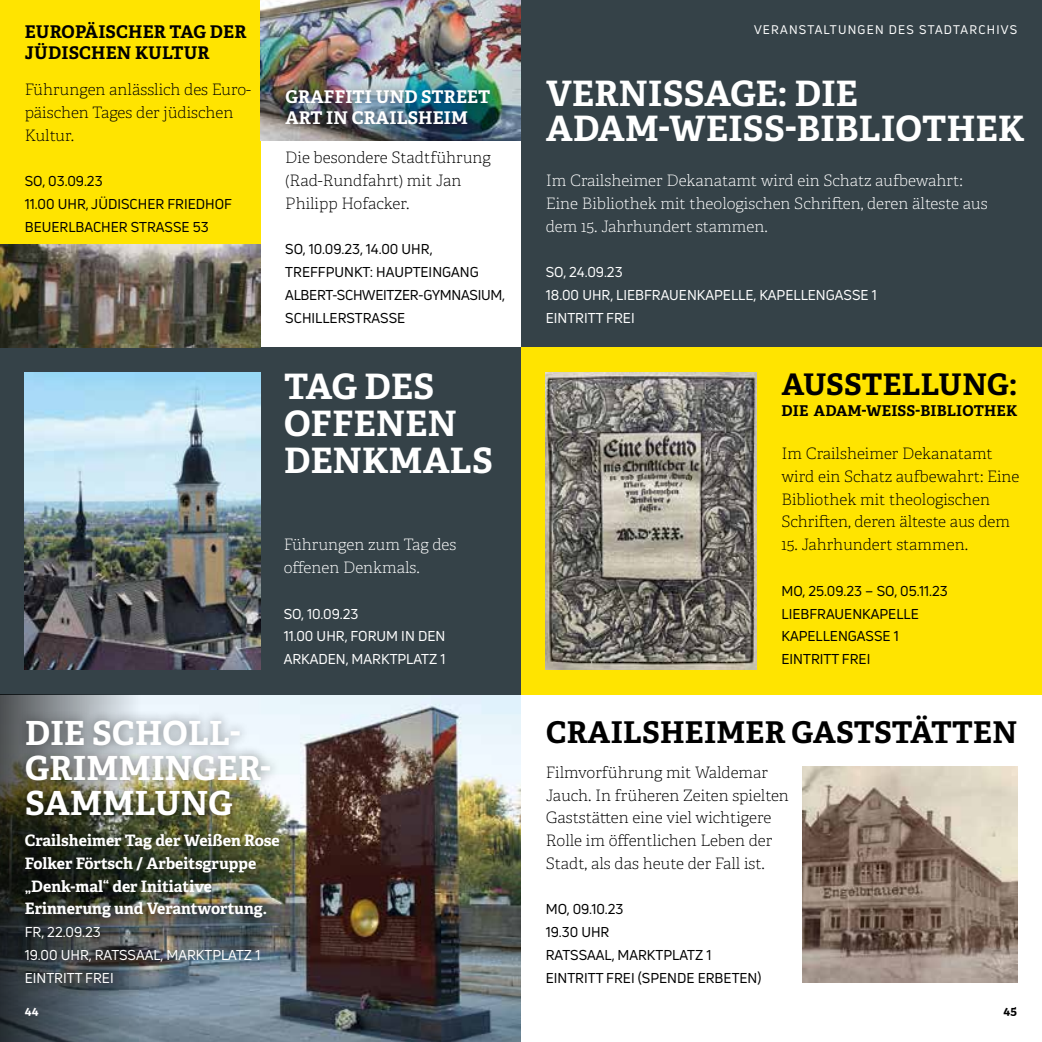
<style>
.page{position:relative;width:1042px;height:1042px;background:#fff}
.page>*{position:absolute;margin:0;border:0;box-sizing:border-box;transform-origin:0 0}
.t1{font:700 35px/36.8px "Adelle";letter-spacing:.01em;color:#fff}
.t2{font:700 33.25px/35px "Adelle";letter-spacing:.01em;color:#fff}
.t3{font:700 29.93px "Adelle";letter-spacing:.01em;color:#000}
.t4{font:700 29.75px "Adelle";letter-spacing:.01em;color:#000}
.t5{font:700 17.5px/21px "Adelle";letter-spacing:.01em;color:#000}
.t6{font:700 17.5px/21px "Adelle";letter-spacing:.01em;color:#fff}
.t7{font:100 15.75px/22.8px "Adelle";color:#000}
.t8{font:100 15.75px/22.8px "Adelle";color:#fff}
.t9{font:700 15.75px/22.8px "Adelle";color:#fff}
.t10{font:700 14.88px "Adelle";letter-spacing:.01em;color:#000}
.t11{font:14px/22.8px "Uni Neue";color:#000}
.t12{font:14px/22.8px "Uni Neue";color:#fff}
.t13{font:12.25px "Uni Neue";letter-spacing:.1em;color:#fff}
.t14{font:700 12.25px "Adelle";color:#fff}
.t15{font:700 12.25px "Adelle";color:#000}
</style>
<div class="page">
<div style="left:0;top:0;width:260px;height:245px;background:#ffe400"></div>
<div style="left:521px;top:0;width:521px;height:347px;background:#354248"></div>
<img style="left:140px;top:694px;width:381px;height:348px">
<div style="left:521px;top:347px;width:521px;height:347px;background:#ffe400"></div>
<div style="left:0;top:347px;width:521px;height:347px;background:#354248"></div>
<img style="left:546px;top:373px;width:210px;height:297px">
<img style="left:25px;top:373px;width:235px;height:297px">
<img style="left:802px;top:766px;width:215px;height:216px">
<img style="left:0;top:245px;width:260px;height:102px">
<img style="left:260px;top:0;width:261px;height:141px">
<div style="left:276px;top:80px;width:224px;height:55px;background:#000;opacity:.5"></div>
<svg style="left:0;top:694px;width:140px;height:348px;background:#4f585e"></svg>
<div style="left:15px;top:824px;width:274px;height:168px;background:#000;opacity:.5"></div>
<div style="left:15px;top:710px;width:265px;height:117px;background:#000;opacity:.5"></div>
<p class="t5" style="left:25px;top:21px;width:223px">EUROPÄISCHER TAG DER<br>JÜDISCHEN KULTUR</p>
<p class="t7" style="left:25px;top:78px;width:228px">Führungen anlässlich des Euro&shy;päischen Tages der jüdischen<br>Kultur.</p>
<p class="t11" style="left:25px;top:170px;width:209px">SO, 03.09.23<br>11.00 UHR, JÜDISCHER FRIEDHOF<br>BEUERLBACHER STRASSE 53</p>
<p class="t6" style="left:285px;top:86px;width:206px">GRAFFITI UND STREET<br>ART IN CRAILSHEIM</p>
<p class="t7" style="left:285px;top:147px;width:207px">Die besondere Stadtführung (Rad-Rundfahrt) mit Jan<br>Philipp Hofacker.</p>
<p class="t11" style="left:285px;top:238px;width:221px">SO, 10.09.23, 14.00 UHR,<br>TREFFPUNKT: HAUPTEINGANG<br>ALBERT-SCHWEITZER-GYMNASIUM,<br>SCHILLERSTRASSE</p>
<h1 class="t1" style="left:284px;top:368px;width:210px">TAG DES<br>OFFENEN<br>DENKMALS</h1>
<p class="t8" style="left:284px;top:533px;width:174px">Führungen zum Tag des offenen Denkmals.</p>
<p class="t12" style="left:284px;top:602px;width:163px">SO, 10.09.23<br>11.00 UHR, FORUM IN DEN<br>ARKADEN, MARKTPLATZ 1</p>
<h2 class="t2" style="left:25px;top:716px;width:247px">DIE SCHOLL-<br>GRIMMINGER-<br>SAMMLUNG</h2>
<p class="t9" style="left:25px;top:829px;width:256px">Crailsheimer Tag der Weißen Rose<br>Folker Förtsch / Arbeitsgruppe „Denk-mal“ der Initiative<br>Erinnerung und Verantwortung.</p>
<p class="t12" style="left:25px;top:920px;width:237px">FR, 22.09.23<br>19.00 UHR, RATSSAAL, MARKTPLATZ 1<br>EINTRITT FREI</p>
<p class="t13" style="left:754px;top:22px;width:265px">VERANSTALTUNGEN DES STADTARCHIVS</p>
<h1 class="t1" style="left:546px;top:76px;width:480px;line-height:35px">VERNISSAGE: DIE<br>ADAM-WEISS-BIBLIOTHEK</h1>
<p class="t8" style="left:546px;top:169px;width:443px">Im Crailsheimer Dekanatamt wird ein Schatz aufbewahrt:<br>Eine Bibliothek mit theologischen Schriften, deren älteste aus dem 15. Jahrhundert stammen.</p>
<p class="t12" style="left:546px;top:261px;width:332px">SO, 24.09.23<br>18.00 UHR, LIEBFRAUENKAPELLE, KAPELLENGASSE 1<br>EINTRITT FREI</p>
<h3 class="t4" style="left:782px;top:365px;width:237px">AUSSTELLUNG:</h3>
<p class="t10" style="left:781px;top:402px;width:237px">DIE ADAM-WEISS-BIBLIOTHEK</p>
<p class="t7" style="left:781px;top:442px;width:239px">Im Crailsheimer Dekanatamt wird ein Schatz aufbewahrt: Eine<br>Bibliothek mit theologischen<br>Schriften, deren älteste aus dem</p>
<p class="t7" style="left:781px;top:533px;width:188px">15. Jahrhundert stammen.</p>
<p class="t11" style="left:781px;top:579px;width:168px">MO, 25.09.23 – SO, 05.11.23<br>LIEBFRAUENKAPELLE<br>KAPELLENGASSE 1<br>EINTRITT FREI</p>
<h3 class="t3" style="left:546px;top:713px;width:472px">CRAILSHEIMER GASTSTÄTTEN</h3>
<p class="t7" style="left:546px;top:761px;width:245px">Filmvorführung mit Waldemar<br>Jauch. In früheren Zeiten spielten<br>Gaststätten eine viel wichtigere<br>Rolle im öffentlichen Leben der<br>Stadt, als das heute der Fall ist.</p>
<p class="t11" style="left:546px;top:898px;width:217px">MO, 09.10.23<br>19.30 UHR<br>RATSSAAL, MARKTPLATZ 1<br>EINTRITT FREI (SPENDE ERBETEN)</p>
<p class="t14" style="left:25px;top:1002px;width:15px">44</p>
<p class="t15" style="left:1003px;top:1002px;width:15px">45</p>
</div>
